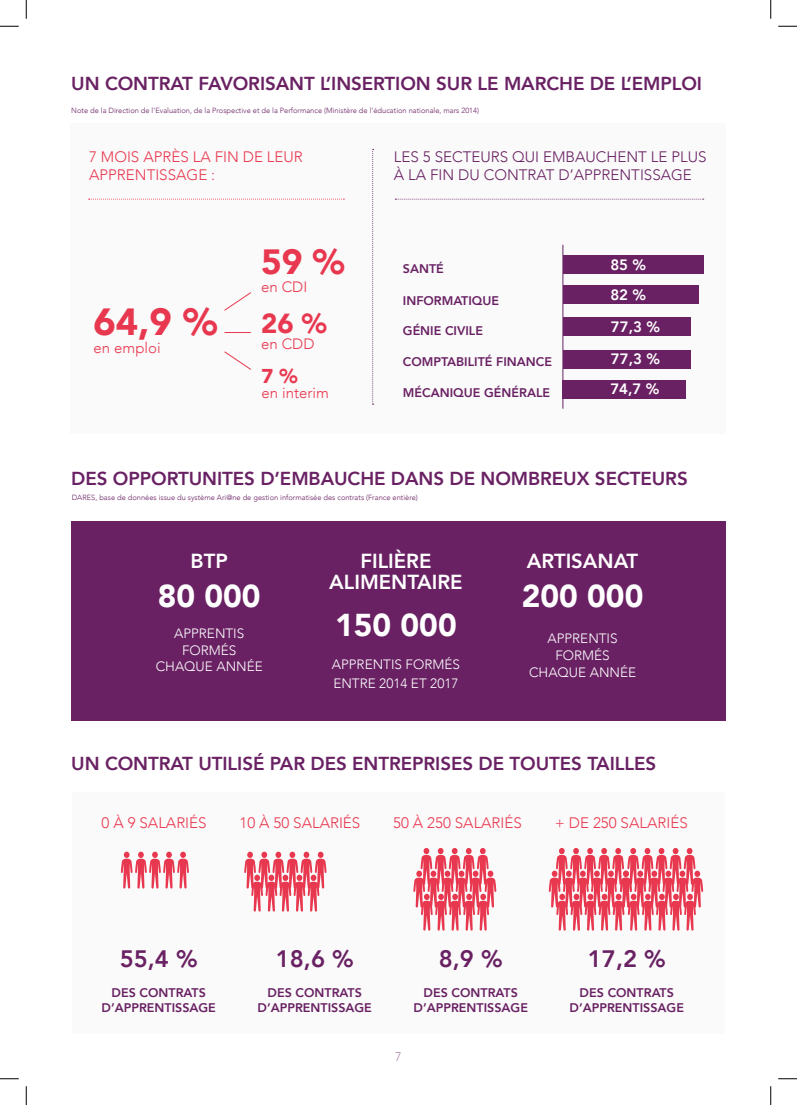
<style>
.page{position:relative;width:797px;height:1105px;background:#fff}
.page>*{position:absolute;margin:0;border:0;box-sizing:border-box;transform-origin:0 0}
.t1{font:900 37.75px "Avenir";color:#e8384f}
.t2{font:900 35px "Avenir";color:#e8384f}
.t3{font:900 31.62px "Avenir";color:#fff}
.t4{font:900 27.5px "Avenir";color:#e8384f}
.t5{font:800 23.75px "Avenir";color:#692163}
.t6{font:800 20.25px/21.4px "Avenir";color:#fff;text-align:center}
.t7{font:900 20px "Avenir";color:#e8384f}
.t8{font:800 18.75px "Avenir";letter-spacing:-.005em;color:#692163}
.t9{font:300 15.12px/18.1px "Avenir";color:#e8384f}
.t10{font:300 15.12px/18.1px "Avenir";color:#692163}
.t11{font:300 15px "Avenir";color:#e8384f}
.t12{font:800 15px/29.9px "Avenir";color:#fff}
.t13{font:300 13.5px/16.9px "Avenir";color:#fff;text-align:center}
.t14{font:800 12.5px/15px "Avenir";color:#692163;text-align:center}
.t15{font:300 12.5px "Avenir";color:#ab86a8}
.t16{font:300 7.5px "Avenir";color:#692163}
</style>
<div class="page">
<div style="left:71px;top:521px;width:654px;height:199px;background:#692163"></div>
<div style="left:72px;top:792px;width:653px;height:242px;background:#fafafa"></div>
<div style="left:70px;top:123px;width:655px;height:310px;background:#fafafa"></div>
<svg style="left:372px;top:149px;width:2px;height:256px"></svg>
<svg style="left:88px;top:199px;width:256px;height:1px"></svg>
<svg style="left:395px;top:199px;width:308px;height:1px"></svg>
<svg style="left:224px;top:292px;width:27px;height:19px"></svg>
<svg style="left:224px;top:351px;width:27px;height:19px"></svg>
<svg style="left:224px;top:332px;width:27px;height:1px"></svg>
<div style="left:563px;top:256px;width:140px;height:18px;background:#692163"></div>
<div style="left:563px;top:286px;width:135px;height:18px;background:#692163"></div>
<div style="left:563px;top:318px;width:127px;height:18px;background:#692163"></div>
<div style="left:563px;top:350px;width:127px;height:18px;background:#692163"></div>
<div style="left:563px;top:381px;width:123px;height:18px;background:#692163"></div>
<hr style="left:562px;top:245px;width:1px;height:164px;background:#692163">
<svg style="left:121px;top:852px;width:68px;height:36px"></svg>
<svg style="left:413px;top:848px;width:83px;height:83px"></svg>
<svg style="left:548px;top:848px;width:155px;height:83px"></svg>
<svg style="left:244px;top:852px;width:82px;height:59px"></svg>
<svg style="left:0;top:25px;width:19px;height:2px"></svg>
<svg style="left:778px;top:25px;width:19px;height:2px"></svg>
<svg style="left:0;top:1078px;width:19px;height:1px"></svg>
<svg style="left:778px;top:1078px;width:19px;height:1px"></svg>
<svg style="left:25px;top:0;width:2px;height:19px"></svg>
<svg style="left:25px;top:1086px;width:2px;height:19px"></svg>
<svg style="left:770px;top:0;width:1px;height:19px"></svg>
<svg style="left:770px;top:1086px;width:1px;height:19px"></svg>
<h3 class="t8" style="left:71px;top:69px;width:632px">UN CONTRAT FAVORISANT L’INSERTION SUR LE MARCHE DE L’EMPLOI</h3>
<p class="t16" style="left:71px;top:106px;width:409px">Note de la Direction de l’Evaluation, de la Prospective et de la Performance (Ministère de l’éducation nationale, mars 2014)</p>
<h3 class="t9" style="left:89px;top:148px;width:215px">7 MOIS APRÈS LA FIN DE LEUR<br>APPRENTISSAGE :</h3>
<h3 class="t10" style="left:394px;top:148px;width:314px">LES 5 SECTEURS QUI EMBAUCHENT LE PLUS<br>À LA FIN DU CONTRAT D’APPRENTISSAGE</h3>
<h1 class="t1" style="left:94px;top:290px;width:125px">64,9 %</h1>
<h3 class="t11" style="left:94px;top:339px;width:68px">en emploi</h3>
<h2 class="t2" style="left:261px;top:232px;width:85px">59 %</h2>
<h3 class="t11" style="left:261px;top:278px;width:48px">en CDI</h3>
<h3 class="t4" style="left:261px;top:300px;width:67px">26 %</h3>
<h3 class="t11" style="left:261px;top:335px;width:55px">en CDD</h3>
<h3 class="t7" style="left:261px;top:359px;width:37px">7 %</h3>
<h3 class="t11" style="left:261px;top:384px;width:69px">en interim</h3>
<h3 class="t14" style="left:403px;top:261px;width:42px">SANTÉ</h3>
<h3 class="t14" style="left:403px;top:293px;width:98px">INFORMATIQUE</h3>
<h3 class="t14" style="left:403px;top:323px;width:82px">GÉNIE CIVILE</h3>
<h3 class="t14" style="left:403px;top:354px;width:151px">COMPTABILITÉ FINANCE</h3>
<h3 class="t14" style="left:403px;top:385px;width:149px">MÉCANIQUE GÉNÉRALE</h3>
<h3 class="t12" style="left:610px;top:250px;width:37px">85 %<br>82 %</h3>
<h3 class="t12" style="left:611px;top:311px;width:51px;line-height:31.9px">77,3 %<br>77,3 %</h3>
<h3 class="t12" style="left:610px;top:374px;width:51px">74,7 %</h3>
<h3 class="t8" style="left:71px;top:464px;width:618px">DES OPPORTUNITES D’EMBAUCHE DANS DE NOMBREUX SECTEURS</h3>
<p class="t16" style="left:72px;top:493px;width:348px">DARES, base de données issue du système Ari@ne de gestion informatisée des contrats (France entière)</p>
<h3 class="t6" style="left:191px;top:550px;width:39px">BTP</h3>
<h3 class="t3" style="left:158px;top:569px;width:104px">80 000</h3>
<h3 class="t13" style="left:156px;top:624px;width:109px">APPRENTIS<br>FORMÉS<br>CHAQUE ANNÉE</h3>
<h3 class="t6" style="left:329px;top:550px;width:135px">FILIÈRE<br>ALIMENTAIRE</h3>
<h3 class="t3" style="left:335px;top:598px;width:123px">150 000</h3>
<h3 class="t13" style="left:332px;top:655px;width:130px;line-height:19.1px;text-align:left">APPRENTIS FORMÉS<br>ENTRE 2014 ET 2017</h3>
<h3 class="t6" style="left:527px;top:550px;width:113px">ARTISANAT</h3>
<h3 class="t3" style="left:522px;top:569px;width:123px">200 000</h3>
<h3 class="t13" style="left:529px;top:630px;width:109px">APPRENTIS<br>FORMÉS<br>CHAQUE ANNÉE</h3>
<h3 class="t8" style="left:71px;top:749px;width:586px">UN CONTRAT UTILISÉ PAR DES ENTREPRISES DE TOUTES TAILLES</h3>
<h3 class="t9" style="left:102px;top:814px;width:107px">0 À 9 SALARIÉS</h3>
<h3 class="t9" style="left:239px;top:814px;width:122px">10 À 50 SALARIÉS</h3>
<h3 class="t9" style="left:393px;top:814px;width:130px">50 À 250 SALARIÉS</h3>
<h3 class="t9" style="left:555px;top:814px;width:134px">+ DE 250 SALARIÉS</h3>
<h3 class="t5" style="left:120px;top:940px;width:79px">55,4 %</h3>
<h3 class="t14" style="left:101px;top:985px;width:116px">DES CONTRATS<br>D’APPRENTISSAGE</h3>
<h3 class="t5" style="left:276px;top:940px;width:79px">18,6 %</h3>
<h3 class="t14" style="left:257px;top:985px;width:116px">DES CONTRATS<br>D’APPRENTISSAGE</h3>
<h3 class="t5" style="left:439px;top:940px;width:65px">8,9 %</h3>
<h3 class="t14" style="left:413px;top:985px;width:116px">DES CONTRATS<br>D’APPRENTISSAGE</h3>
<h3 class="t15" style="left:395px;top:1049px;width:8px">7</h3>
<h3 class="t5" style="left:588px;top:940px;width:79px">17,2 %</h3>
<h3 class="t14" style="left:569px;top:985px;width:116px">DES CONTRATS<br>D’APPRENTISSAGE</h3>
</div>
